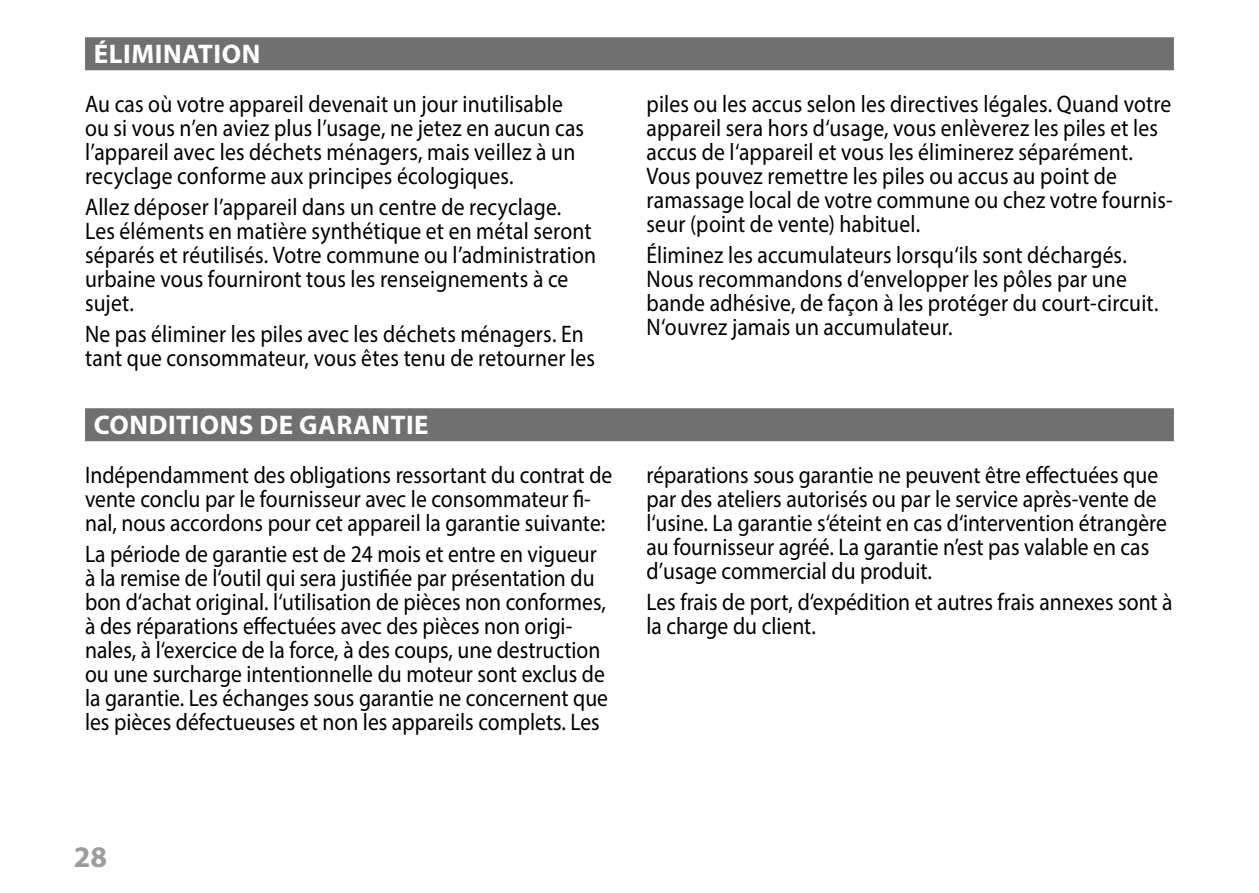
<style>
.page{position:relative;width:1259px;height:893px;background:#fff}
.page>*{position:absolute;margin:0;border:0;box-sizing:border-box;transform-origin:0 0}
.t1{font:700 30px "Myriad Pro";color:#9d9d9d}
.t2{font:700 27px "Myriad Pro";letter-spacing:.02em;color:#fff}
.t3{font:24px/24px "Myriad Pro";color:#000;scale:.9 1}
</style>
<div class="page">
<div style="left:85px;top:37px;width:1089px;height:33px;background:#707070"></div>
<div style="left:85px;top:408px;width:1089px;height:33px;background:#707070"></div>
<p class="t2" style="left:94px;top:36px;width:168px">ÉLIMINATION</p>
<p class="t3" style="left:85px;top:92px;width:556px">Au cas où votre appareil devenait un jour inutilisable ou si vous n’en aviez plus l’usage, ne jetez en aucun cas l’appareil avec les déchets ménagers, mais veillez à un recyclage conforme aux principes écologiques.</p>
<p class="t3" style="left:85px;top:195px;width:569px">Allez déposer l’appareil dans un centre de recyclage.<br>Les éléments en matière synthétique et en métal seront séparés et réutilisés. Votre commune ou l’administration urbaine vous fourniront tous les renseignements à ce sujet.</p>
<p class="t3" style="left:85px;top:321px;width:568px">Ne pas éliminer les piles avec les déchets ménagers. En tant que consommateur, vous êtes tenu de retourner les</p>
<p class="t2" style="left:94px;top:407px;width:336px">CONDITIONS DE GARANTIE</p>
<p class="t3" style="left:85px;top:463px;width:587px">Indépendamment des obligations ressortant du contrat de vente conclu par le fournisseur avec le consommateur fi&shy;nal, nous accordons pour cet appareil la garantie suivante:</p>
<p class="t3" style="left:85px;top:542px;width:582px">La période de garantie est de 24 mois et entre en vigueur à la remise de l‘outil qui sera justifiée par présentation du bon d‘achat original. l‘utilisation de pièces non conformes, à des réparations effectuées avec des pièces non origi&shy;nales, à l‘exercice de la force, à des coups, une destruction ou une surcharge intentionnelle du moteur sont exclus de la garantie. Les échanges sous garantie ne concernent que les pièces défectueuses et non les appareils complets. Les</p>
<p class="t3" style="left:646px;top:92px;width:586px">piles ou les accus selon les directives légales. Quand votre appareil sera hors d‘usage, vous enlèverez les piles et les accus de l‘appareil et vous les éliminerez séparément.<br>Vous pouvez remettre les piles ou accus au point de ramassage local de votre commune ou chez votre fournis&shy;seur (point de vente) habituel.</p>
<p class="t3" style="left:646px;top:243px;width:570px">Éliminez les accumulateurs lorsqu‘ils sont déchargés.<br>Nous recommandons d‘envelopper les pôles par une bande adhésive, de façon à les protéger du court-circuit.<br>N‘ouvrez jamais un accumulateur.</p>
<p class="t3" style="left:646px;top:463px;width:580px">réparations sous garantie ne peuvent être effectuées que par des ateliers autorisés ou par le service après-vente de l‘usine. La garantie s‘éteint en cas d‘intervention étrangère au fournisseur agréé. La garantie n’est pas valable en cas d’usage commercial du produit.</p>
<p class="t3" style="left:646px;top:590px;width:586px">Les frais de port, d‘expédition et autres frais annexes sont à la charge du client.</p>
<p class="t1" style="left:74px;top:838px;width:35px">28</p>
</div>
